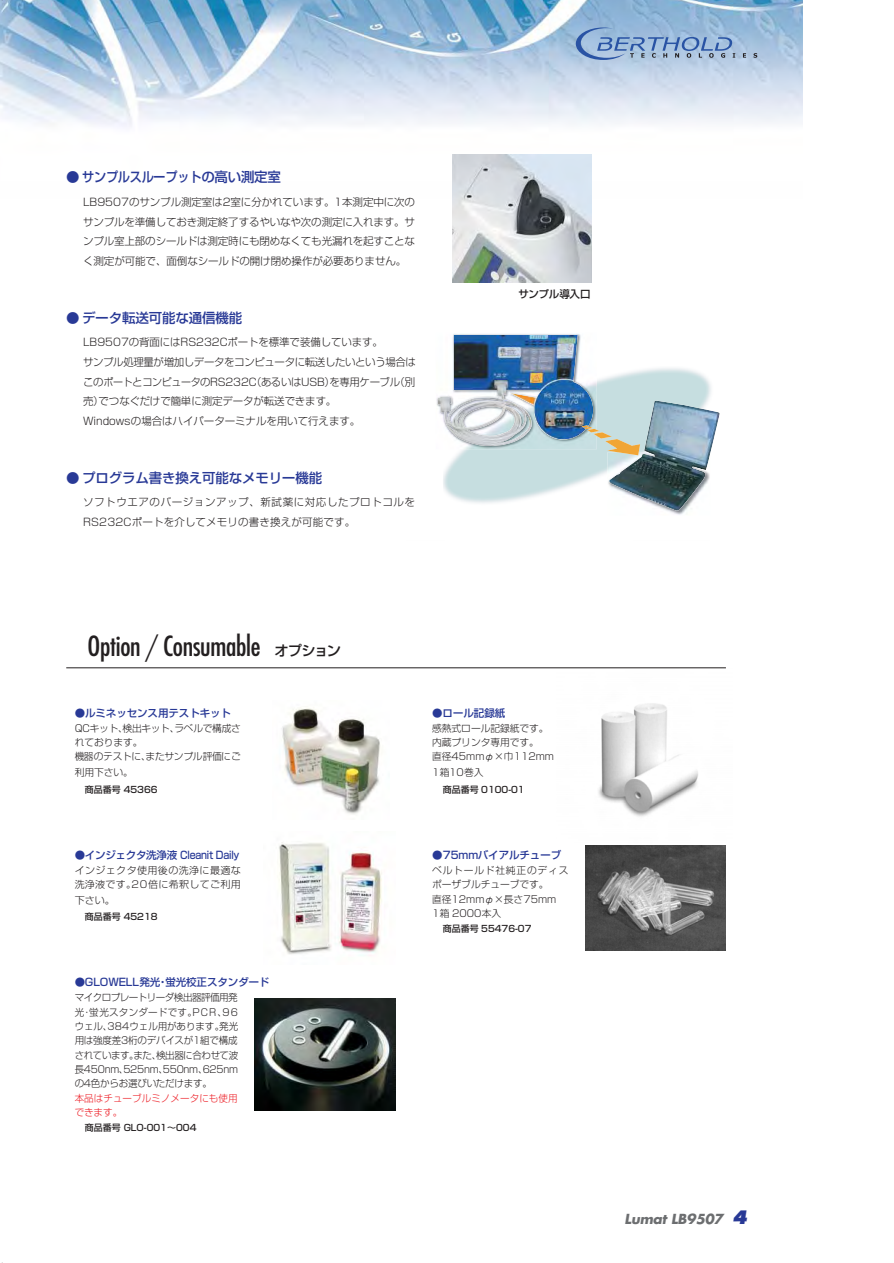
<style>
.page{position:relative;width:894px;height:1263px;background:#fff}
.page>*{position:absolute;margin:0;border:0;box-sizing:border-box;transform-origin:0 0}
.t1{font:condensed 27px "Futura";letter-spacing:-.01em;color:#231f20}
.t2{font:500 13.5px "Shin Go";letter-spacing:-.015em;color:#283996}
.t3{font:italic 700 13.5px "Futura";color:#6c6e70}
.t4{font:300 10.5px/19.6px "Shin Go";letter-spacing:-.01em;color:#231f20;text-align:justify}
.t5{font:500 10.5px "Shin Go";letter-spacing:-.01em;color:#283996}
.t6{font:300 10.5px/19.5px "Shin Go";letter-spacing:.055em;color:#231f20}
.t7{font:500 10.5px "Shin Go";letter-spacing:-.03em;color:#231f20}
.t8{font:300 9.75px/14.2px "Shin Go";letter-spacing:-.005em;color:#231f20}
.t9{font:300 9.75px/14.2px "Shin Go";letter-spacing:-.035em;color:#231f20}
.t10{font:300 9.75px/14.2px "Shin Go";letter-spacing:.035em;color:#231f20}
.t11{font:300 9.75px/14.2px "Shin Go";letter-spacing:.005em;color:#ed1c24}
.t12{font:500 9px "Shin Go";letter-spacing:-.005em;color:#231f20}
.s1{font-weight:300}
.s2{font-family:"Shin Go";font-weight:500;font-stretch:normal;font-size:14.25px}
.s3{font-weight:800;font-size:18px;color:#283996}
</style>
<div class="page">
<img style="left:0;top:0;width:802px;height:199px">
<svg style="left:743px;top:53px;width:3px;height:5px"></svg>
<svg style="left:754px;top:53px;width:3px;height:5px"></svg>
<svg style="left:576px;top:27px;width:159px;height:33px"></svg>
<img style="left:640px;top:368px;width:71px;height:33px">
<img style="left:443px;top:455px;width:164px;height:48px">
<img style="left:607px;top:455px;width:78px;height:60px">
<img style="left:609px;top:401px;width:111px;height:110px">
<img style="left:436px;top:333px;width:144px;height:73px">
<img style="left:438px;top:335px;width:202px;height:120px">
<img style="left:255px;top:999px;width:141px;height:111px">
<img style="left:556px;top:668px;width:170px;height:149px">
<img style="left:452px;top:155px;width:139px;height:127px">
<hr style="left:66px;top:667px;width:660px;height:1px;background:#231f20">
<img style="left:282px;top:707px;width:98px;height:108px">
<img style="left:279px;top:842px;width:103px;height:114px">
<img style="left:585px;top:845px;width:141px;height:105px">
<p class="t2" style="left:66px;top:172px;width:216px">● サンプルスループットの高い測定室</p>
<p class="t4" style="left:83px;top:194px;width:334px">LB9507のサンプル測定室は2室に分かれています。1本測定中に次のサンプルを準備しておき測定終了するやいなや次の測定に入れます。サンプル室上部のシールドは測定時にも閉めなくても光漏れを起すことなく測定が可能で、面倒なシールドの開け閉め操作が必要ありません。</p>
<p class="t2" style="left:66px;top:313px;width:178px">● データ転送可能な通信機能</p>
<p class="t4" style="left:83px;top:334px;width:334px;text-align:left">LB9507の背面にはRS232Cポートを標準で装備しています。<br>サンプル処理量が増加しデータをコンピュータに転送したいという場合はこのポートとコンピュータのRS232C（あるいはUSB）を専用ケーブル（別売）でつなぐだけで簡単に測定データが転送できます。<br>Windowsの場合はハイパーターミナルを用いて行えます。</p>
<p class="t2" style="left:66px;top:472px;width:258px">● プログラム書き換え可能なメモリー機能</p>
<p class="t6" style="left:83px;top:494px;width:334px">ソフトウエアのバージョンアップ、新試薬に対応したプロトコルを<br>RS232Cポートを介してメモリの書き換えが可能です。</p>
<p class="t7" style="left:519px;top:290px;width:74px">サンプル導入口</p>
<h1 class="t1" style="left:88px;top:634px;width:255px">Option <span class="s1">/</span> Consumable<span class="s2">　オプション</span></h1>
<p class="t5" style="left:75px;top:709px;width:158px">●ルミネッセンス用テストキット</p>
<p class="t9" style="left:75px;top:723px;width:168px">QCキット、検出キット、ラベルで構成されております。<br>機器のテストに、またサンプル評価にご</p>
<p class="t8" style="left:75px;top:767px;width:60px">利用下さい。</p>
<p class="t12" style="left:85px;top:786px;width:74px">商品番号 45366</p>
<p class="t5" style="left:75px;top:851px;width:166px">●インジェクタ洗浄液 Cleanit Daily</p>
<p class="t10" style="left:75px;top:864px;width:168px">インジェクタ使用後の洗浄に最適な洗浄液です。20倍に希釈してご利用</p>
<p class="t8" style="left:75px;top:894px;width:42px">下さい。</p>
<p class="t12" style="left:85px;top:914px;width:74px">商品番号 45218</p>
<p class="t5" style="left:75px;top:978px;width:196px">●GLOWELL発光・蛍光校正スタンダード</p>
<p class="t8" style="left:75px;top:992px;width:165px;text-align:justify">マイクロプレートリーダ検出器評価用発光・蛍光スタンダードです。PCR、96ウェル、384ウェル用があります。発光用は強度差3桁のデバイスが1組で構成されています。また、検出器に合わせて波長450nm、525nm、550nm、625nmの4色からお選びいただけます。</p>
<p class="t11" style="left:75px;top:1092px;width:164px">本品はチューブルミノメータにも使用できます。</p>
<p class="t12" style="left:85px;top:1124px;width:113px">商品番号 GLO-001～004</p>
<p class="t5" style="left:432px;top:709px;width:75px">●ロール記録紙</p>
<p class="t8" style="left:432px;top:723px;width:123px">感熱式ロール記録紙です。内蔵プリンタ専用です。<br>直径45mmφ×巾112mm</p>
<p class="t8" style="left:432px;top:767px;width:53px">1箱10巻入</p>
<p class="t12" style="left:443px;top:786px;width:83px">商品番号 0100-01</p>
<p class="t5" style="left:432px;top:851px;width:131px">●75mmバイアルチューブ</p>
<p class="t8" style="left:432px;top:864px;width:138px">ベルトールド社純正のディスポーザブルチューブです。<br>直径12mmφ×長さ75mm<br>1箱 2000本入</p>
<p class="t12" style="left:443px;top:926px;width:90px">商品番号 55476-07</p>
<p class="t3" style="left:625px;top:1213px;width:127px">Lumat LB9507 <span class="s3">4</span></p>
</div>
